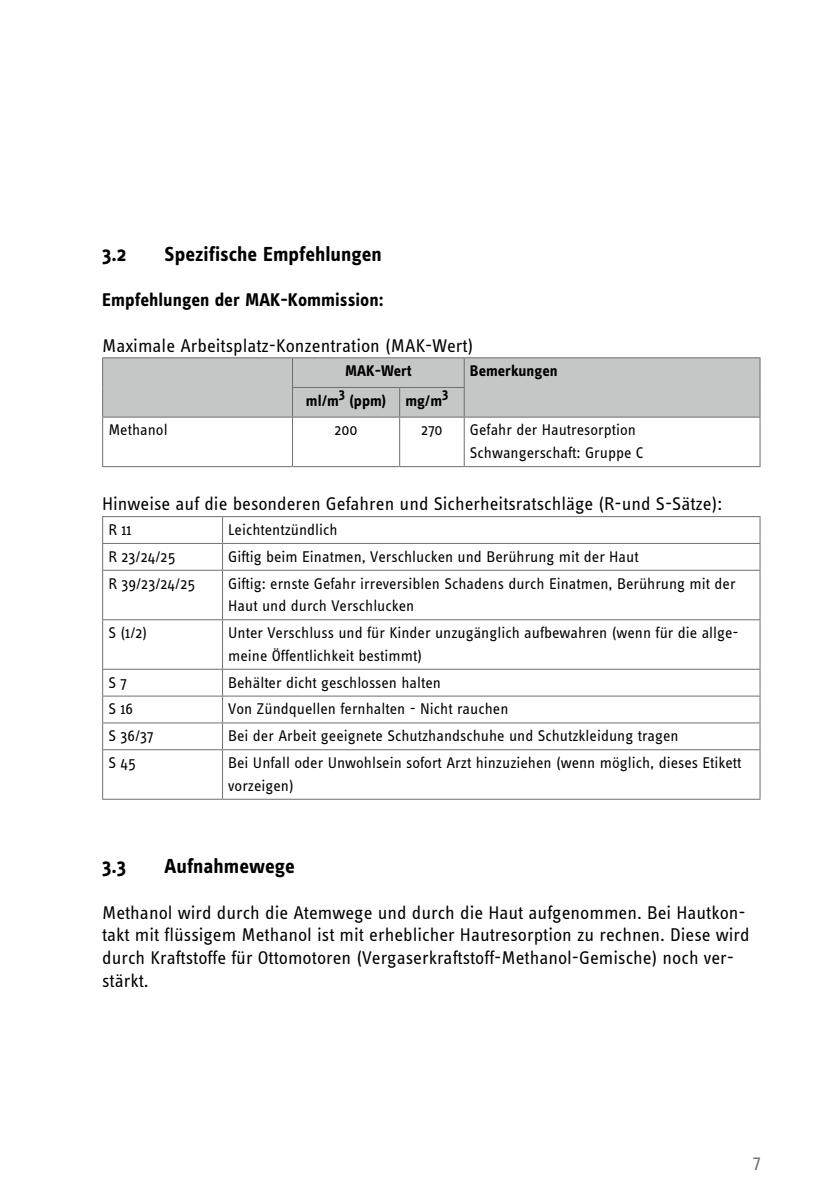
<style>
.page{position:relative;width:840px;height:1191px;background:#fff}
.page>*{position:absolute;margin:0;border:0;box-sizing:border-box;transform-origin:0 0}
.t1{font:700 21px "Info OT Text";color:#000}
.t2{font:19px/22.6px "Info OT Text";color:#000}
.t3{font:700 19px "Info OT Text";color:#000}
.t4{font:19px "Info OT Text";color:#6f6f6f}
.t5{font:16px/22.6px "Info OT Text";color:#000}
.t6{font:700 16px "Info OT Text";color:#000}
.t7{font:700 14px "Info OT Text";color:#000}
</style>
<div class="page">
<hr style="left:102px;top:417px;width:1px;height:49px;background:#6f6f6f">
<hr style="left:292px;top:417px;width:1px;height:49px;background:#6f6f6f">
<hr style="left:399px;top:417px;width:1px;height:49px;background:#6f6f6f">
<hr style="left:463px;top:417px;width:1px;height:49px;background:#6f6f6f">
<hr style="left:759px;top:417px;width:1px;height:49px;background:#6f6f6f">
<hr style="left:102px;top:466px;width:190px;height:1px;background:#6f6f6f">
<hr style="left:292px;top:466px;width:107px;height:1px;background:#6f6f6f">
<hr style="left:399px;top:466px;width:65px;height:1px;background:#6f6f6f">
<hr style="left:464px;top:466px;width:296px;height:1px;background:#6f6f6f">
<hr style="left:102px;top:357px;width:190px;height:1px;background:#6f6f6f">
<hr style="left:292px;top:357px;width:107px;height:1px;background:#6f6f6f">
<hr style="left:399px;top:357px;width:65px;height:1px;background:#6f6f6f">
<hr style="left:464px;top:357px;width:296px;height:1px;background:#6f6f6f">
<div style="left:102px;top:358px;width:658px;height:58px;background:#c5c6c6"></div>
<hr style="left:102px;top:416px;width:190px;height:1px;background:#6f6f6f">
<hr style="left:292px;top:416px;width:107px;height:1px;background:#6f6f6f">
<hr style="left:399px;top:416px;width:65px;height:1px;background:#6f6f6f">
<hr style="left:464px;top:416px;width:296px;height:1px;background:#6f6f6f">
<hr style="left:102px;top:543px;width:120px;height:1px;background:#6f6f6f">
<svg style="left:102px;top:517px;width:1px;height:53px"></svg>
<hr style="left:222px;top:543px;width:538px;height:1px;background:#6f6f6f">
<svg style="left:222px;top:517px;width:1px;height:53px"></svg>
<svg style="left:759px;top:517px;width:1px;height:53px"></svg>
<hr style="left:102px;top:570px;width:120px;height:1px;background:#6f6f6f">
<hr style="left:102px;top:571px;width:1px;height:48px;background:#6f6f6f">
<hr style="left:222px;top:570px;width:538px;height:1px;background:#6f6f6f">
<hr style="left:222px;top:571px;width:1px;height:48px;background:#6f6f6f">
<hr style="left:759px;top:571px;width:1px;height:48px;background:#6f6f6f">
<hr style="left:102px;top:619px;width:120px;height:1px;background:#6f6f6f">
<hr style="left:102px;top:620px;width:1px;height:49px;background:#6f6f6f">
<hr style="left:222px;top:619px;width:538px;height:1px;background:#6f6f6f">
<hr style="left:222px;top:620px;width:1px;height:49px;background:#6f6f6f">
<hr style="left:759px;top:620px;width:1px;height:49px;background:#6f6f6f">
<hr style="left:102px;top:669px;width:120px;height:1px;background:#6f6f6f">
<hr style="left:222px;top:669px;width:538px;height:1px;background:#6f6f6f">
<hr style="left:102px;top:695px;width:120px;height:1px;background:#6f6f6f">
<hr style="left:222px;top:695px;width:538px;height:1px;background:#6f6f6f">
<hr style="left:102px;top:722px;width:120px;height:1px;background:#6f6f6f">
<svg style="left:102px;top:670px;width:1px;height:79px"></svg>
<hr style="left:222px;top:722px;width:538px;height:1px;background:#6f6f6f">
<svg style="left:222px;top:670px;width:1px;height:79px"></svg>
<svg style="left:759px;top:670px;width:1px;height:79px"></svg>
<hr style="left:102px;top:749px;width:120px;height:1px;background:#6f6f6f">
<hr style="left:102px;top:750px;width:1px;height:48px;background:#6f6f6f">
<hr style="left:222px;top:749px;width:538px;height:1px;background:#6f6f6f">
<hr style="left:222px;top:750px;width:1px;height:48px;background:#6f6f6f">
<hr style="left:759px;top:750px;width:1px;height:48px;background:#6f6f6f">
<hr style="left:102px;top:798px;width:120px;height:1px;background:#6f6f6f">
<hr style="left:222px;top:798px;width:538px;height:1px;background:#6f6f6f">
<hr style="left:102px;top:516px;width:120px;height:1px;background:#6f6f6f">
<hr style="left:222px;top:516px;width:538px;height:1px;background:#6f6f6f">
<h1 class="t1" style="left:102px;top:241px;width:26px">3.2</h1>
<h1 class="t1" style="left:164px;top:241px;width:218px">Spezifische Empfehlungen</h1>
<p class="t3" style="left:102px;top:288px;width:283px">Empfehlungen der MAK-Kommission:</p>
<p class="t2" style="left:102px;top:334px;width:372px">Maximale Arbeitsplatz-Konzentration (MAK-Wert)</p>
<p class="t6" style="left:345px;top:361px;width:68px">MAK-Wert</p>
<p class="t6" style="left:469px;top:361px;width:89px">Bemerkungen</p>
<p class="t6" style="left:306px;top:390px;width:34px">ml/m</p>
<p class="t7" style="left:339px;top:384px;width:8px">3</p>
<p class="t6" style="left:349px;top:390px;width:94px">(ppm) mg/m</p>
<p class="t7" style="left:442px;top:384px;width:8px">3</p>
<p class="t5" style="left:108px;top:418px;width:61px">Methanol</p>
<p class="t5" style="left:334px;top:418px;width:25px">200</p>
<p class="t5" style="left:421px;top:418px;width:23px">270</p>
<p class="t5" style="left:469px;top:418px;width:175px">Gefahr der Hautresorption<br>Schwangerschaft: Gruppe C</p>
<p class="t2" style="left:102px;top:492px;width:621px">Hinweise auf die besonderen Gefahren und Sicherheitsratschläge (R-und S-Sätze):</p>
<p class="t5" style="left:108px;top:518px;width:25px">R 11</p>
<p class="t5" style="left:228px;top:518px;width:111px">Leichtentzündlich</p>
<p class="t5" style="left:108px;top:545px;width:68px">R 23/24/25</p>
<p class="t5" style="left:228px;top:545px;width:412px">Giftig beim Einatmen, Verschlucken und Berührung mit der Haut</p>
<p class="t5" style="left:108px;top:571px;width:88px">R 39/23/24/25</p>
<p class="t5" style="left:228px;top:571px;width:508px">Giftig: ernste Gefahr irreversiblen Schadens durch Einatmen, Berührung mit der<br>Haut und durch Verschlucken</p>
<p class="t5" style="left:108px;top:621px;width:40px">S (1/2)</p>
<p class="t5" style="left:228px;top:621px;width:511px">Unter Verschluss und für Kinder unzugänglich aufbewahren (wenn für die allge&shy;meine Öffentlichkeit bestimmt)</p>
<p class="t5" style="left:108px;top:670px;width:20px">S 7</p>
<p class="t5" style="left:228px;top:670px;width:214px">Behälter dicht geschlossen halten</p>
<p class="t5" style="left:108px;top:697px;width:26px">S 16</p>
<p class="t5" style="left:228px;top:697px;width:281px">Von Zündquellen fernhalten - Nicht rauchen</p>
<p class="t5" style="left:108px;top:724px;width:47px">S 36/37</p>
<p class="t5" style="left:228px;top:724px;width:452px">Bei der Arbeit geeignete Schutzhandschuhe und Schutzkleidung tragen</p>
<p class="t5" style="left:108px;top:751px;width:29px">S 45</p>
<p class="t5" style="left:228px;top:751px;width:514px">Bei Unfall oder Unwohlsein sofort Arzt hinzuziehen (wenn möglich, dieses Etikett vorzeigen)</p>
<h1 class="t1" style="left:102px;top:853px;width:26px">3.3</h1>
<h1 class="t1" style="left:164px;top:853px;width:131px">Aufnahmewege</h1>
<p class="t2" style="left:102px;top:900px;width:648px">Methanol wird durch die Atemwege und durch die Haut aufgenommen. Bei Hautkon&shy;takt mit flüssigem Methanol ist mit erheblicher Hautresorption zu rechnen. Diese wird durch Kraftstoffe für Ottomotoren (Vergaserkraftstoff-Methanol-Gemische) noch ver&shy;stärkt.</p>
<p class="t4" style="left:752px;top:1150px;width:9px">7</p>
</div>
